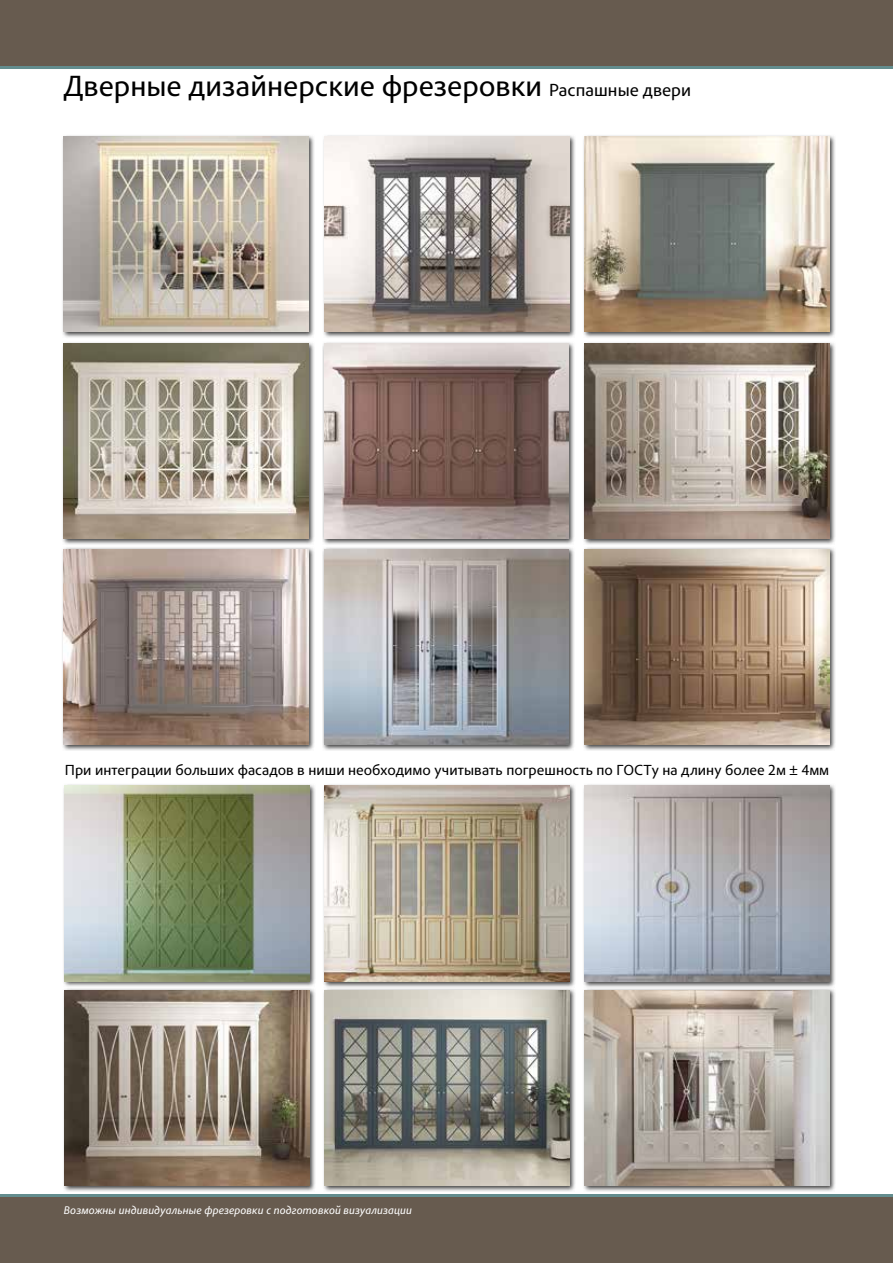
<style>
.page{position:relative;width:893px;height:1263px;background:#fff}
.page>*{position:absolute;margin:0;border:0;box-sizing:border-box;transform-origin:0 0}
.t1{font:30px "Adobe Clean";color:#000}
.t2{font:15px "Adobe Clean";letter-spacing:.005em;color:#000}
.t3{font:italic 11.4px "Adobe Clean";color:#fff}
.s1{font-size:18px}
</style>
<div class="page">
<div style="left:61px;top:134px;width:254px;height:204px;background:#000;opacity:.75"></div>
<img style="left:64px;top:136px;width:244px;height:196px">
<div style="left:582px;top:134px;width:254px;height:204px;background:#000;opacity:.75"></div>
<img style="left:585px;top:136px;width:244px;height:196px">
<div style="left:61px;top:547px;width:254px;height:204px;background:#000;opacity:.75"></div>
<img style="left:64px;top:549px;width:244px;height:196px">
<div style="left:61px;top:341px;width:254px;height:204px;background:#000;opacity:.75"></div>
<img style="left:64px;top:343px;width:244px;height:196px">
<div style="left:322px;top:134px;width:254px;height:204px;background:#000;opacity:.75"></div>
<img style="left:325px;top:136px;width:244px;height:196px">
<div style="left:322px;top:987px;width:254px;height:205px;background:#000;opacity:.75"></div>
<img style="left:325px;top:990px;width:244px;height:196px">
<div style="left:322px;top:341px;width:253px;height:204px;background:#000;opacity:.75"></div>
<img style="left:324px;top:343px;width:245px;height:196px">
<div style="left:582px;top:341px;width:254px;height:204px;background:#000;opacity:.75"></div>
<img style="left:585px;top:343px;width:244px;height:196px">
<div style="left:62px;top:987px;width:254px;height:205px;background:#000;opacity:.75"></div>
<img style="left:65px;top:990px;width:244px;height:196px">
<div style="left:582px;top:547px;width:254px;height:204px;background:#000;opacity:.75"></div>
<img style="left:585px;top:549px;width:244px;height:196px">
<div style="left:582px;top:987px;width:254px;height:205px;background:#000;opacity:.75"></div>
<img style="left:585px;top:990px;width:244px;height:196px">
<div style="left:62px;top:783px;width:254px;height:205px;background:#000;opacity:.75"></div>
<img style="left:65px;top:785px;width:244px;height:196px">
<div style="left:322px;top:547px;width:253px;height:204px;background:#000;opacity:.75"></div>
<img style="left:324px;top:549px;width:245px;height:196px">
<div style="left:582px;top:783px;width:254px;height:205px;background:#000;opacity:.75"></div>
<img style="left:585px;top:786px;width:244px;height:195px">
<div style="left:322px;top:783px;width:254px;height:205px;background:#000;opacity:.75"></div>
<img style="left:325px;top:786px;width:244px;height:195px">
<div style="left:0;top:0;width:893px;height:69px;background:#675b4f"></div>
<div style="left:0;top:1194px;width:893px;height:69px;background:#675b4f"></div>
<h1 class="t1" style="left:64px;top:66px;width:629px">Дверные дизайнерские фрезеровки <span class="s1">Распашные двери</span></h1>
<p class="t2" style="left:65px;top:760px;width:766px">При интеграции больших фасадов в ниши необходимо учитывать погрешность по ГОСТу на длину более 2м ± 4мм</p>
<p class="t3" style="left:64px;top:1202px;width:350px">Возможны индивидуальные фрезеровки с подготовкой визуализации</p>
</div>
